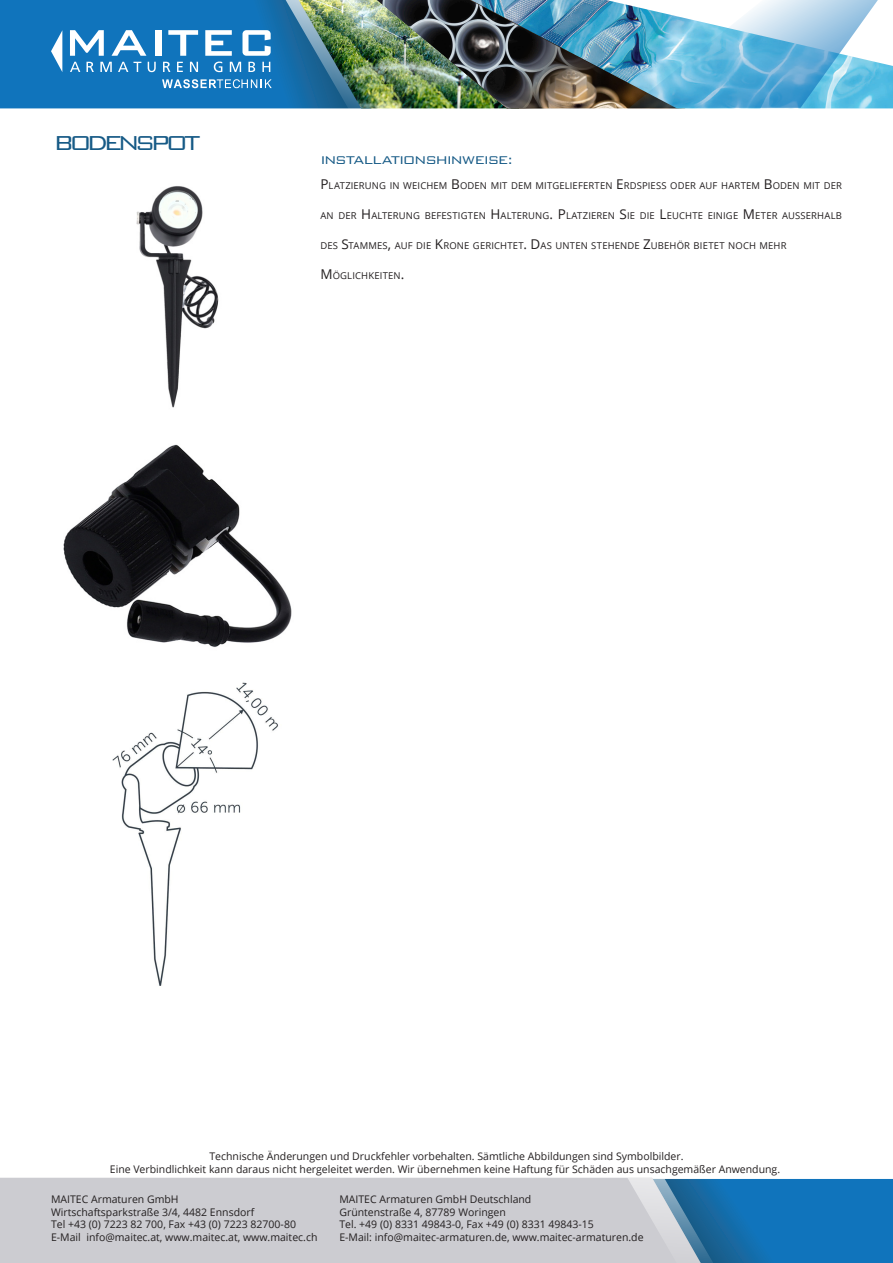
<style>
.page{position:relative;width:893px;height:1263px;background:#fff}
.page>*{position:absolute;margin:0;border:0;box-sizing:border-box;transform-origin:0 0}
.Maitec_Header_Big{font:300 27px "Bank Gothic BT";letter-spacing:-.19em;color:#165a86}
.Maitec_Header_Black{font:300 15px "Bank Gothic BT";letter-spacing:-.095em;color:#165a86}
.t1{font:10.5px "Open Sans";color:#231f20}
.Maitec_Header_Black-2{font:9.45px "Open Sans";letter-spacing:.015em;color:#231f20}
.s1{font-size:13.5px}
</style>
<div class="page">
<img style="left:112px;top:682px;width:166px;height:304px">
<img style="left:136px;top:186px;width:83px;height:222px">
<img style="left:63px;top:444px;width:229px;height:203px">
<div style="left:0;top:1178px;width:605px;height:85px;background:#ccccd1"></div>
<svg style="left:605px;top:1178px;width:288px;height:85px"></svg>
<img style="left:0;top:0;width:887px;height:109px">
<img style="left:361px;top:0;width:254px;height:108px">
<p class="Maitec_Header_Big" style="left:54px;top:128px;width:148px">BODENSPOT</p>
<p class="Maitec_Header_Black" style="left:320px;top:152px;width:194px">INSTALLATIONSHINWEISE:</p>
<p class="Maitec_Header_Black-2" style="left:320px;top:179px;width:523px"><span class="s1">P</span>LATZIERUNG IN WEICHEM <span class="s1">B</span>ODEN MIT DEM MITGELIEFERTEN <span class="s1">E</span>RDSPIESS ODER AUF HARTEM <span class="s1">B</span>ODEN MIT DER</p>
<p class="Maitec_Header_Black-2" style="left:320px;top:209px;width:517px">AN DER <span class="s1">H</span>ALTERUNG BEFESTIGTEN <span class="s1">H</span>ALTERUNG<span class="s1">. P</span>LATZIEREN <span class="s1">S</span>IE DIE <span class="s1">L</span>EUCHTE EINIGE <span class="s1">M</span> ETER AUSSERHALB</p>
<p class="Maitec_Header_Black-2" style="left:320px;top:239px;width:468px">DES <span class="s1">S</span>TAMMES<span class="s1">,</span> AUF DIE <span class="s1">K</span>RONE GERICHTET<span class="s1">. D</span>AS UNTEN STEHENDE <span class="s1">Z</span>UBEHÖR BIETET NOCH MEHR</p>
<p class="Maitec_Header_Black-2" style="left:320px;top:269px;width:86px"><span class="s1">M</span> ÖGLICHKEITEN<span class="s1">.</span></p>
<p class="t1" style="left:209px;top:1148px;width:476px">Technische Änderungen und Druckfehler vorbehalten. Sämtliche Abbildungen sind Symbolbilder.</p>
<p class="t1" style="left:110px;top:1162px;width:672px">Eine Verbindlichkeit kann daraus nicht hergeleitet werden. Wir übernehmen keine Haftung für Schäden aus unsachgemäßer Anwendung.</p>
<p class="t1" style="left:51px;top:1192px;width:129px">MAITEC Armaturen GmbH</p>
<p class="t1" style="left:51px;top:1204px;width:205px">Wirtschaftsparkstraße 3/4, 4482 Ennsdorf</p>
<p class="t1" style="left:51px;top:1217px;width:246px">Tel +43 (0) 7223 82 700, Fax +43 (0) 7223 82700-80</p>
<p class="t1" style="left:51px;top:1230px;width:268px">E-Mail info@maitec.at, www.maitec.at, www.maitec.ch</p>
<p class="t1" style="left:339px;top:1192px;width:193px">MAITEC Armaturen GmbH Deutschland</p>
<p class="t1" style="left:339px;top:1204px;width:168px">Grüntenstraße 4, 87789 Woringen</p>
<p class="t1" style="left:339px;top:1217px;width:256px">Tel. +49 (0) 8331 49843-0, Fax +49 (0) 8331 49843-15</p>
<p class="t1" style="left:339px;top:1230px;width:306px">E-Mail: info@maitec-armaturen.de, www.maitec-armaturen.de</p>
</div>
